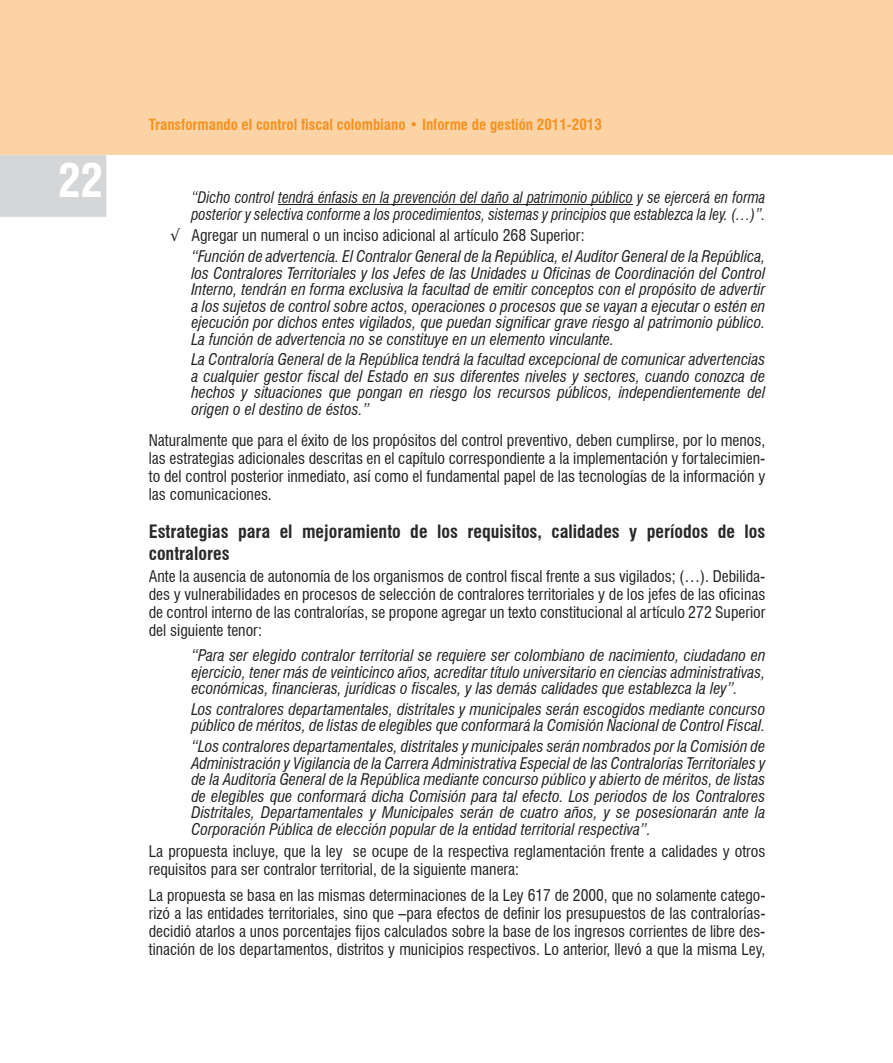
<style>
.page{position:relative;width:893px;height:1063px;background:#fff}
.page>*{position:absolute;margin:0;border:0;box-sizing:border-box;transform-origin:0 0}
.t1{font:700 condensed 45px "Swiss 721 BT";color:#fff}
.t2{font:700 condensed 18px/21.6px "Swiss 721 BT";color:#282928}
.t3{font:italic condensed 15.75px/16.5px "Swiss 721 BT";color:#231f20;text-align:justify}
.t4{font:condensed 15.75px/18px "Swiss 721 BT";color:#231f20;text-align:justify}
.t5{font:italic condensed 15.75px/16.5px "Swiss 721 BT";color:#231f20;scale:.94 1}
.t6{font:700 condensed 15px "Swiss 721 BT";color:#f69220}
</style>
<div class="page">
<div style="left:0;top:0;width:893px;height:155px;background:#fbd3a4"></div>
<div style="left:0;top:155px;width:106px;height:62px;background:#d5d6d7"></div>
<div style="left:60px;top:163px;width:41px;height:34px;background:#d5d6d7"></div>
<hr style="left:278px;top:204px;width:355px;height:1px;background:#231f20">
<h1 class="t1" style="left:58px;top:154px;width:47px">22</h1>
<p class="t6" style="left:149px;top:115px;width:454px">Transformando el control fiscal colombiano • Informe de gestión 2011-2013</p>
<p class="t5" style="left:191px;top:189px;width:612px">“Dicho control tendrá énfasis en la prevención del daño al patrimonio público y se ejercerá en forma posterior y selectiva conforme a los procedimientos, sistemas y principios que establezca la ley. (…)”.</p>
<p class="t4" style="left:170px;top:227px;width:416px">√ Agregar un numeral o un inciso adicional al artículo 268 Superior:</p>
<p class="t3" style="left:191px;top:248px;width:576px">“Función de advertencia. El Contralor General de la República, el Auditor General de la República, los Contralores Territoriales y los Jefes de las Unidades u Oficinas de Coordinación del Control Interno, tendrán en forma exclusiva la facultad de emitir conceptos con el propósito de advertir a los sujetos de control sobre actos, operaciones o procesos que se vayan a ejecutar o estén en ejecución por dichos entes vigilados, que puedan significar grave riesgo al patrimonio público.<br>La función de advertencia no se constituye en un elemento vinculante.</p>
<p class="t3" style="left:191px;top:351px;width:576px">La Contraloría General de la República tendrá la facultad excepcional de comunicar advertencias a cualquier gestor fiscal del Estado en sus diferentes niveles y sectores, cuando conozca de hechos y situaciones que pongan en riesgo los recursos públicos, independientemente del origen o el destino de éstos.”</p>
<p class="t4" style="left:149px;top:431px;width:618px">Naturalmente que para el éxito de los propósitos del control preventivo, deben cumplirse, por lo menos, las estrategias adicionales descritas en el capítulo correspondiente a la implementación y fortalecimien&shy;to del control posterior inmediato, así como el fundamental papel de las tecnologías de la información y las comunicaciones.</p>
<p class="t2" style="left:149px;top:521px;width:618px">Estrategias para el mejoramiento de los requisitos, calidades y períodos de los contralores</p>
<p class="t4" style="left:149px;top:567px;width:618px">Ante la ausencia de autonomía de los organismos de control fiscal frente a sus vigilados; (…). Debilida&shy;des y vulnerabilidades en procesos de selección de contralores territoriales y de los jefes de las oficinas de control interno de las contralorías, se propone agregar un texto constitucional al artículo 272 Superior del siguiente tenor:</p>
<p class="t3" style="left:191px;top:647px;width:576px">“Para ser elegido contralor territorial se requiere ser colombiano de nacimiento, ciudadano en ejercicio, tener más de veinticinco años, acreditar título universitario en ciencias administrativas, económicas, financieras, jurídicas o fiscales, y las demás calidades que establezca la ley”.</p>
<p class="t3" style="left:191px;top:701px;width:576px">Los contralores departamentales, distritales y municipales serán escogidos mediante concurso público de méritos, de listas de elegibles que conformará la Comisión Nacional de Control Fiscal.</p>
<p class="t3" style="left:191px;top:738px;width:576px">“Los contralores departamentales, distritales y municipales serán nombrados por la Comisión de Administración y Vigilancia de la Carrera Administrativa Especial de las Contralorías Territoriales y de la Auditoría General de la República mediante concurso público y abierto de méritos, de listas de elegibles que conformará dicha Comisión para tal efecto. Los periodos de los Contralores Distritales, Departamentales y Municipales serán de cuatro años, y se posesionarán ante la Corporación Pública de elección popular de la entidad territorial respectiva”.</p>
<p class="t4" style="left:149px;top:842px;width:618px">La propuesta incluye, que la ley se ocupe de la respectiva reglamentación frente a calidades y otros requisitos para ser contralor territorial, de la siguiente manera:</p>
<p class="t4" style="left:149px;top:887px;width:618px">La propuesta se basa en las mismas determinaciones de la Ley 617 de 2000, que no solamente catego&shy;rizó a las entidades territoriales, sino que –para efectos de definir los presupuestos de las contralorías&shy;decidió atarlos a unos porcentajes fijos calculados sobre la base de los ingresos corrientes de libre des&shy;tinación de los departamentos, distritos y municipios respectivos. Lo anterior, llevó a que la misma Ley,</p>
</div>
